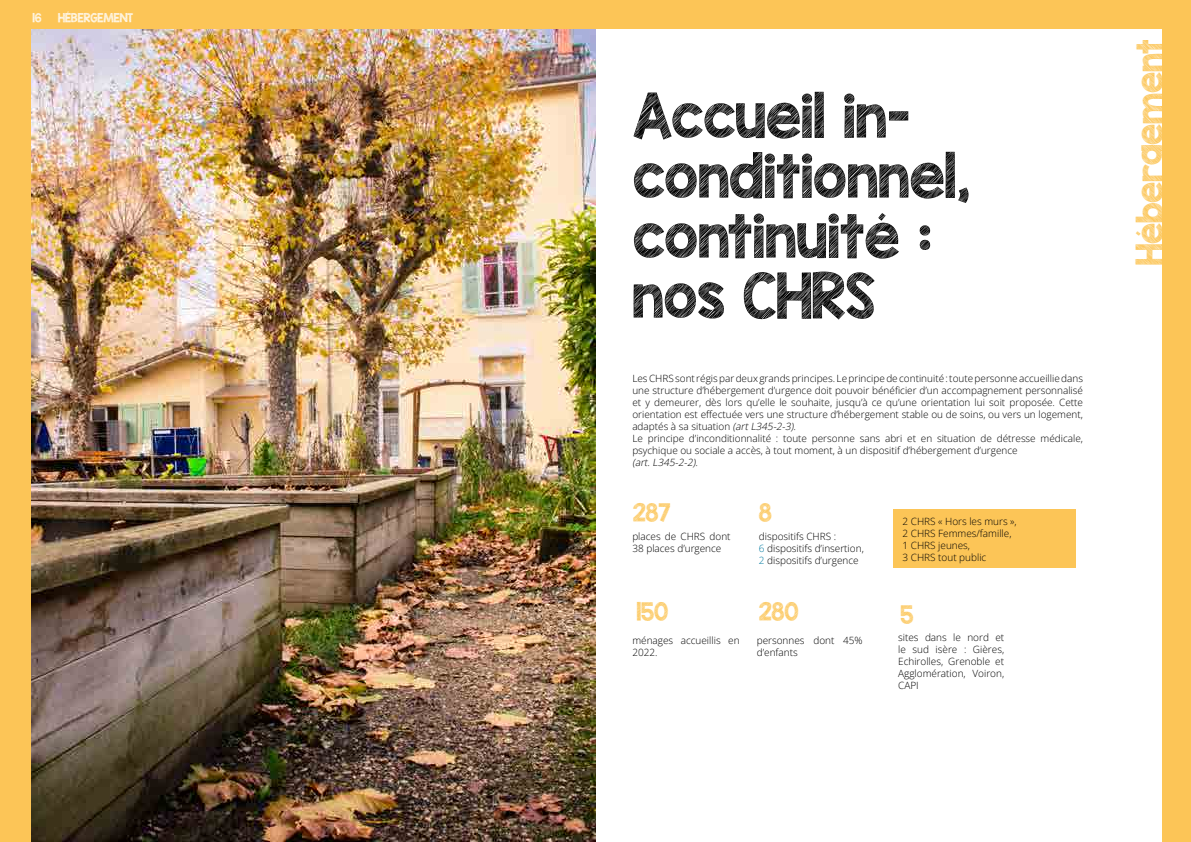
<style>
.page{position:relative;width:1191px;height:842px;background:#fcc557}
.page>*{position:absolute;margin:0;border:0;box-sizing:border-box;transform-origin:0 0}
.t1{font:50px/60px "KG Blank Space Sketch";color:#000}
.t2{font:30px "KG Blank Space Sketch";color:#fcc557}
.t3{font:20px "KG Blank Space Sketch";color:#fcc557}
.t4{font:10px/12px "Open Sans";color:#000}
.t5{font:italic 10px "Open Sans";color:#000}
.t6{font:10px "KG Blank Space Sketch";color:#fff}
.s1{font-style:italic}
.s2{color:#007aa1}
</style>
<div class="page">
<div style="left:0;top:29px;width:1161px;height:813px;background:#fff"></div>
<div style="left:0;top:23px;width:31px;height:819px;background:#fcc557"></div>
<img style="left:31px;top:29px;width:564px;height:813px">
<div style="left:893px;top:509px;width:183px;height:59px;background:#fcc557"></div>
<p class="t6" style="left:32px;top:10px;width:11px">16</p>
<p class="t6" style="left:58px;top:10px;width:77px">HÉBERGEMENT</p>
<h1 class="t1" style="left:632px;top:85px;width:339px">Accueil in&shy;conditionnel, continuité : nos CHRS</h1>
<p class="t4" style="left:632px;top:372px;width:452px">Les CHRS sont régis par deux grands principes. Le principe de continuité : toute personne accueillie dans une structure d’hébergement d’urgence doit pouvoir bénéficier d’un accompagnement personnalisé et y demeurer, dès lors qu’elle le souhaite, jusqu’à ce qu’une orientation lui soit proposée. Cette orientation est effectuée vers une structure d’hébergement stable ou de soins, ou vers un logement, adaptés à sa situation <span class="s1">(artL345-2-3).<br></span>Le principe d’inconditionnalité : toute personne sans abri et en situation de détresse médicale, psychique ou sociale a accès, à tout moment, à un dispositif d’hébergement d’urgence</p>
<p class="t5" style="left:632px;top:456px;width:69px">(art.L345-2-2).</p>
<h3 class="t3" style="left:633px;top:498px;width:39px">287</h3>
<p class="t4" style="left:632px;top:530px;width:100px">places de CHRS dont<br>38 places d’urgence</p>
<h3 class="t3" style="left:759px;top:498px;width:14px">8</h3>
<p class="t4" style="left:759px;top:530px;width:106px">dispositifs CHRS :<br><span class="s2">6</span> dispositifs d’insertion,<br><span class="s2">2</span> dispositifs d’urgence</p>
<p class="t4" style="left:902px;top:515px;width:116px">2 CHRS « Hors les murs »,<br>2 CHRS Femmes/famille,<br>1 CHRS jeunes,<br>3 CHRS tout public</p>
<h3 class="t3" style="left:636px;top:597px;width:33px">150</h3>
<p class="t4" style="left:632px;top:634px;width:109px">ménages accueillis en<br>2022.</p>
<h3 class="t3" style="left:759px;top:598px;width:41px">280</h3>
<h3 class="t3" style="left:900px;top:600px;width:14px">5</h3>
<p class="t4" style="left:756px;top:634px;width:107px">personnes dont 45% d’enfants</p>
<p class="t4" style="left:898px;top:631px;width:107px;text-align:justify">sites dans le nord et le sud isère : Gières, Echirolles, Grenoble et Agglomération, Voiron, CAPI</p>
<h2 class="t2" style="left:1128px;top:265px;width:227px;rotate:-90deg">Hébergement</h2>
</div>
